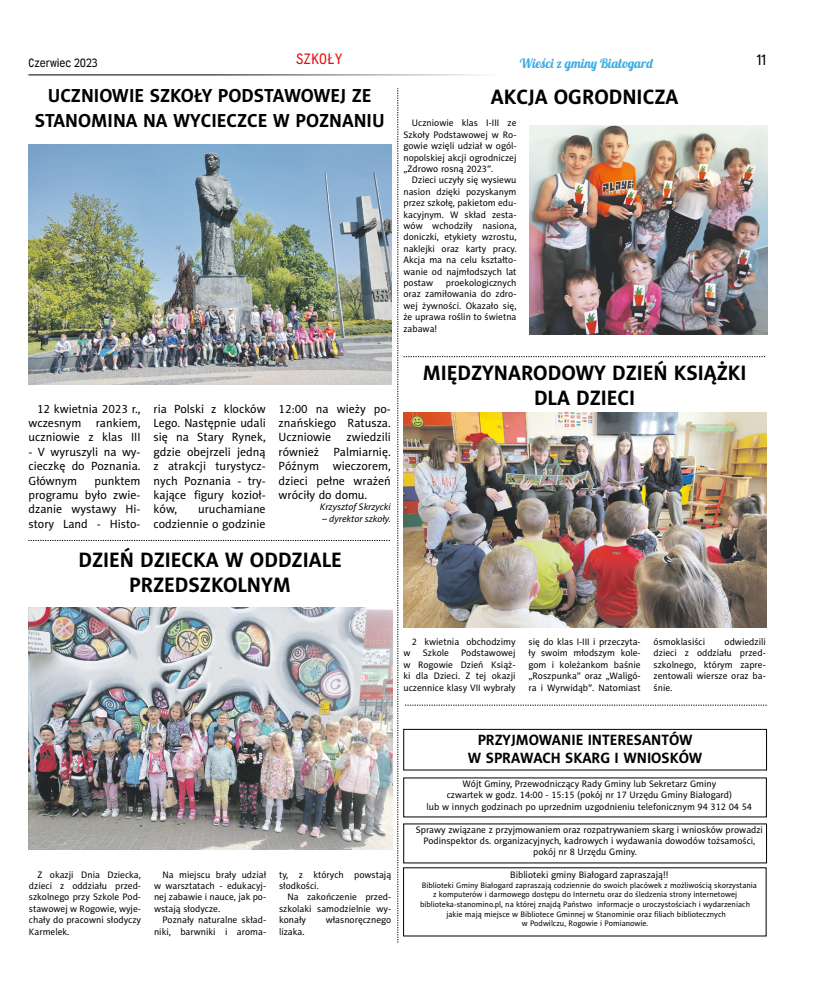
<style>
.page{position:relative;width:820px;height:993px;background:#fff}
.page>*{position:absolute;margin:0;border:0;box-sizing:border-box;transform-origin:0 0}
.t1{font:700 21px/25.2px "Naomi Sans EFN";color:#000;text-align:center}
.t2{font:700 19px/25.2px "Naomi Sans EFN";color:#000;text-align:center}
.t3{font:700 15px/17.6px "Naomi Sans EFN";color:#000;text-align:center}
.t4{font:15px "Wyvern Rg";letter-spacing:.05em;color:#e30f13}
.t5{font:15px "Wyvern Rg";color:#000}
.t6{font:13px "Lobster 1.4";color:#3bace2}
.t7{font:12px/14.4px "Naomi Sans EFN";color:#000;text-align:justify}
.t8{font:12px "Wyvern Rg";color:#000}
.t9{font:9.5px/11.4px "Naomi Sans EFN";color:#000;text-align:justify}
.t10{font:italic 9.5px "Naomi Sans EFN";color:#000}
.t11{font:8px "Naomi Sans EFN";color:#000}
</style>
<div class="page">
<hr style="left:28px;top:74px;width:467px;height:1px;background:#000">
<img style="left:29px;top:607px;width:363px;height:242px">
<img style="left:29px;top:145px;width:362px;height:239px">
<svg style="left:28px;top:540px;width:361px;height:1px"></svg>
<img style="left:397px;top:88px;width:369px;height:854px">
<div style="left:403px;top:728px;width:363px;height:42px;border:1px solid #000"></div>
<p class="t8" style="left:28px;top:56px;width:71px">Czerwiec 2023</p>
<h3 class="t4" style="left:296px;top:50px;width:48px">SZKOŁY</h3>
<h3 class="t6" style="left:519px;top:55px;width:134px">Wieści z gminy Białogard</h3>
<h3 class="t5" style="left:756px;top:51px;width:11px">11</h3>
<h2 class="t2" style="left:35px;top:83px;width:351px">UCZNIOWIE SZKOŁY PODSTAWOWEJ ZE<br>STANOMINA NA WYCIECZCE W POZNANIU</h2>
<p class="t7" style="left:28px;top:401px;width:114px;text-indent:9px">12 kwietnia 2023 r., wczesnym rankiem, uczniowie z klas III</p>
<p class="t7" style="left:28px;top:444px;width:114px">- V wyruszyli na wy&shy;cieczkę do Poznania.<br>Głównym</p>
<p class="t7" style="left:28px;top:473px;width:114px;text-indent:66px">punktem programu było zwie&shy;dzanie wystawy Hi&shy;story Land - Histo-</p>
<p class="t7" style="left:153px;top:401px;width:114px">ria Polski z klocków Lego. Następnie udali się na Stary Rynek, gdzie obejrzeli jedną z atrakcji turystycz&shy;nych Poznania - try&shy;kające figury kozioł&shy;ków,</p>
<p class="t7" style="left:153px;top:502px;width:114px;text-align:right">uruchamiane codziennie o godzinie</p>
<p class="t7" style="left:278px;top:401px;width:114px">12:00 na wieży po&shy;znańskiego Ratusza.<br>Uczniowie</p>
<p class="t7" style="left:278px;top:430px;width:114px;text-indent:68px">zwiedzili również Palmiarnię.<br>Późnym wieczorem, dzieci pełne wrażeń wróciły do domu.</p>
<p class="t10" style="left:320px;top:501px;width:72px">Krzysztof Skrzycki</p>
<p class="t10" style="left:322px;top:513px;width:70px">– dyrektor szkoły.</p>
<h1 class="t1" style="left:78px;top:547px;width:265px">DZIEŃ DZIECKA W ODDZIALE<br>PRZEDSZKOLNYM</h1>
<h1 class="t1" style="left:490px;top:84px;width:189px">AKCJA OGRODNICZA</h1>
<p class="t9" style="left:403px;top:117px;width:114px;text-indent:9px">Uczniowie klas I-III ze Szkoły Podstawowej w Ro&shy;gowie wzięli udział w ogól&shy;nopolskiej akcji ogrodniczej „Zdrowo rosną 2023”.</p>
<p class="t9" style="left:403px;top:174px;width:114px;text-indent:9px">Dzieci uczyły się wysiewu nasion dzięki pozyskanym przez szkołę, pakietom edu&shy;kacyjnym. W skład zesta&shy;wów wchodziły nasiona, doniczki, etykiety wzrostu, naklejki oraz karty pracy.<br>Akcja ma na celu kształto&shy;wanie od najmłodszych lat postaw</p>
<p class="t9" style="left:403px;top:277px;width:114px;text-indent:42px">proekologicznych oraz zamiłowania do zdro&shy;wej żywności. Okazało się, że uprawa roślin to świetna zabawa!</p>
<h1 class="t1" style="left:422px;top:361px;width:325px">MIĘDZYNARODOWY DZIEŃ KSIĄŻKI<br>DLA DZIECI</h1>
<p class="t9" style="left:403px;top:647px;width:114px;text-indent:58px">Podstawowej w Rogowie Dzień Książ&shy;ki dla Dzieci. Z tej okazji uczennice klasy VII wybrały</p>
<p class="t9" style="left:528px;top:635px;width:114px">się do klas I-III i przeczyta&shy;ły swoim młodszym kole&shy;gom i koleżankom baśnie „Roszpunka” oraz „Waligó&shy;ra i Wyrwidąb”. Natomiast</p>
<p class="t9" style="left:653px;top:635px;width:53px">ósmoklasiści</p>
<p class="t9" style="left:412px;top:635px;width:105px">2 kwietnia obchodzimy</p>
<p class="t9" style="left:653px;top:635px;width:114px;text-indent:71px">odwiedzili dzieci z oddziału przed&shy;szkolnego, którym zapre&shy;zentowali wiersze oraz ba&shy;śnie.</p>
<p class="t9" style="left:403px;top:647px;width:9px">w</p>
<p class="t9" style="left:422px;top:647px;width:28px">Szkole</p>
<p class="t9" style="left:29px;top:868px;width:114px;text-indent:9px">Z okazji Dnia Dziecka, dzieci z oddziału przed&shy;szkolnego przy Szkole Pod&shy;stawowej w Rogowie, wyje&shy;chały do pracowni słodyczy Karmelek.</p>
<p class="t9" style="left:154px;top:868px;width:114px;text-indent:9px">Na miejscu brały udział w warsztatach - edukacyj&shy;nej zabawie i nauce, jak po&shy;wstają słodycze.</p>
<p class="t9" style="left:154px;top:913px;width:114px;text-align:right">Poznały naturalne skład&shy;niki, barwniki i aroma-</p>
<p class="t9" style="left:279px;top:868px;width:114px">ty, z których powstają słodkości.</p>
<p class="t9" style="left:279px;top:891px;width:114px;text-indent:9px">Na zakończenie przed&shy;szkolaki samodzielnie wy&shy;konały</p>
<p class="t9" style="left:325px;top:913px;width:67px">własnoręcznego</p>
<p class="t9" style="left:279px;top:925px;width:27px">lizaka.</p>
<h3 class="t3" style="left:468px;top:731px;width:236px">PRZYJMOWANIE INTERESANTÓW<br>W SPRAWACH SKARG I WNIOSKÓW</h3>
<p class="t9" style="left:426px;top:777px;width:327px;text-align:center">Wójt Gminy, Przewodniczący Rady Gminy lub Sekretarz Gminy<br>czwartek w godz. 14:00 - 15:15 (pokój nr 17 Urzędu Gminy Białogard)<br>lub w innych godzinach po uprzednim uzgodnieniu telefonicznym 94 312 04 54</p>
<p class="t9" style="left:415px;top:823px;width:349px">Sprawy związane z przyjmowaniem oraz rozpatrywaniem skarg i wniosków prowadzi</p>
<p class="t9" style="left:423px;top:834px;width:333px">Podinspektor ds. organizacyjnych, kadrowych i wydawania dowodów tożsamości,</p>
<p class="t9" style="left:533px;top:846px;width:105px">pokój nr 8 Urzędu Gminy.</p>
<p class="t9" style="left:510px;top:868px;width:160px">Biblioteki gminy Białogard zapraszają!!</p>
<p class="t11" style="left:421px;top:879px;width:337px">Biblioteki Gminy Białogard zapraszają codziennie do swoich placówek z możliwością skorzystania</p>
<p class="t11" style="left:433px;top:889px;width:305px">z komputerów i darmowego dostępu do Internetu oraz do śledzenia strony internetowej</p>
<p class="t11" style="left:420px;top:899px;width:331px">biblioteka-stanomino.pl, na której znajdą Państwo informacje o uroczystościach i wydarzeniach</p>
<p class="t11" style="left:446px;top:908px;width:281px">jakie mają miejsce w Bibliotece Gminnej w Stanominie oraz filiach bibliotecznych</p>
<p class="t11" style="left:521px;top:918px;width:128px">w Podwilczu, Rogowie i Pomianowie.</p>
</div>
